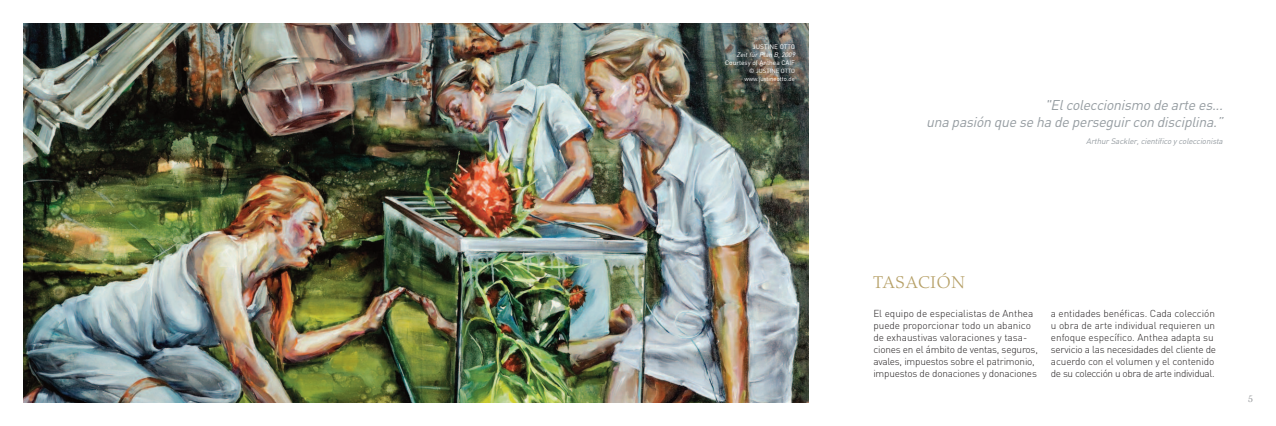
<style>
.page{position:relative;width:1276px;height:426px;background:#fff}
.page>*{position:absolute;margin:0;border:0;box-sizing:border-box;transform-origin:0 0}
.t1{font:300 17px "Palatino";letter-spacing:.05em;color:#b6a067}
.t2{font:italic 14px/17px "DIN";color:#959ca1;text-align:right}
.t3{font:300 10px/12px "DIN";letter-spacing:-.01em;color:#231f20}
.t4{font:10px "Cochin";color:#939598}
.t5{font:italic 8px "DIN";color:#959ca1}
.t6{font:6.5px "DIN";color:#fff}
.t7{font:italic 6.5px "DIN";color:#fff}
.t8{font:6px/8px "DIN";color:#fff;text-align:right}
</style>
<div class="page">
<img style="left:23px;top:23px;width:785px;height:380px">
<p class="t6" style="left:752px;top:43px;width:44px">JUSTINE OTTO</p>
<p class="t7" style="left:736px;top:51px;width:62px">Zeit für Plan B, 2009</p>
<p class="t6" style="left:725px;top:59px;width:71px">Courtesy of Anthea CAIF</p>
<p class="t8" style="left:744px;top:67px;width:52px">© JUSTINE OTTO www.justineotto.de</p>
<h2 class="t2" style="left:926px;top:96px;width:302px">"El coleccionismo de arte es...<br>una pasión que se ha de perseguir con disciplina.”</h2>
<p class="t5" style="left:1086px;top:136px;width:140px">Arthur Sackler, científico y coleccionista</p>
<h1 class="t1" style="left:873px;top:272px;width:93px">TASACIÓN</h1>
<p class="t3" style="left:873px;top:307px;width:166px">El equipo de especialistas de Anthea puede proporcionar todo un abanico de exhaustivas valoraciones y tasa&shy;ciones en el ámbito de ventas, seguros, avales, impuestos sobre el patrimonio, impuestos de donaciones y donaciones</p>
<p class="t3" style="left:1051px;top:307px;width:167px">a entidades benéficas. Cada colección u obra de arte individual requieren un enfoque específico. Anthea adapta su servicio a las necesidades del cliente de acuerdo con el volumen y el contenido de su colección u obra de arte individual.</p>
<p class="t4" style="left:1248px;top:391px;width:6px">5</p>
</div>
